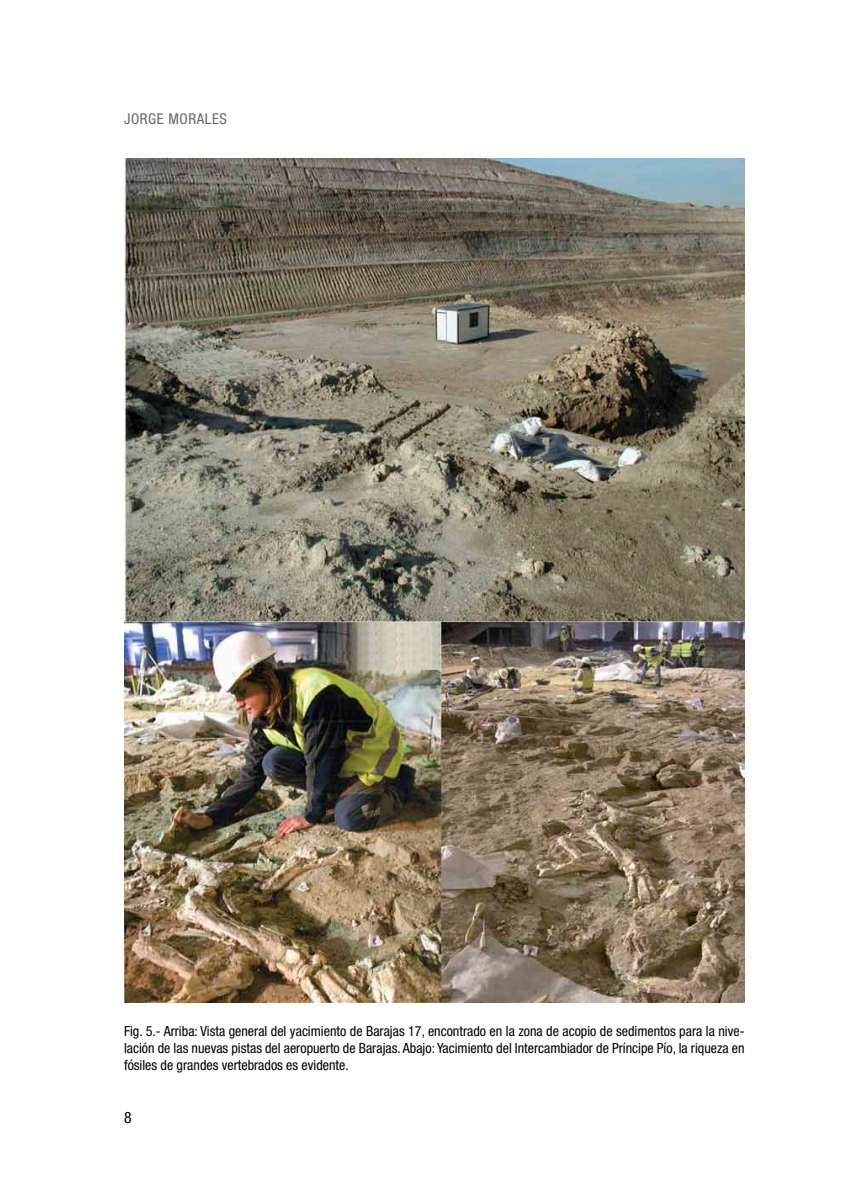
<style>
.page{position:relative;width:844px;height:1191px;background:#fff}
.page>*{position:absolute;margin:0;border:0;box-sizing:border-box;transform-origin:0 0}
.t1{font:condensed 15.75px "Helvetica Neue LT Std";color:#000}
.t2{font:condensed 14.88px "Helvetica Neue LT Std";letter-spacing:.04em;color:#5e6d66}
.t3{font:condensed 14px/16.8px "Helvetica Neue LT Std";color:#000;text-align:justify}
</style>
<div class="page">
<img style="left:124px;top:159px;width:620px;height:843px">
<p class="t2" style="left:124px;top:110px;width:104px">Jorge Morales</p>
<p class="t3" style="left:124px;top:1022px;width:622px">Fig. 5.- Arriba: Vista general del yacimiento de Barajas 17, encontrado en la zona de acopio de sedimentos para la nive&shy;lación de las nuevas pistas del aeropuerto de Barajas. Abajo: Yacimiento del Intercambiador de Príncipe Pío, la riqueza en fósiles de grandes vertebrados es evidente.</p>
<p class="t1" style="left:124px;top:1108px;width:9px">8</p>
</div>
